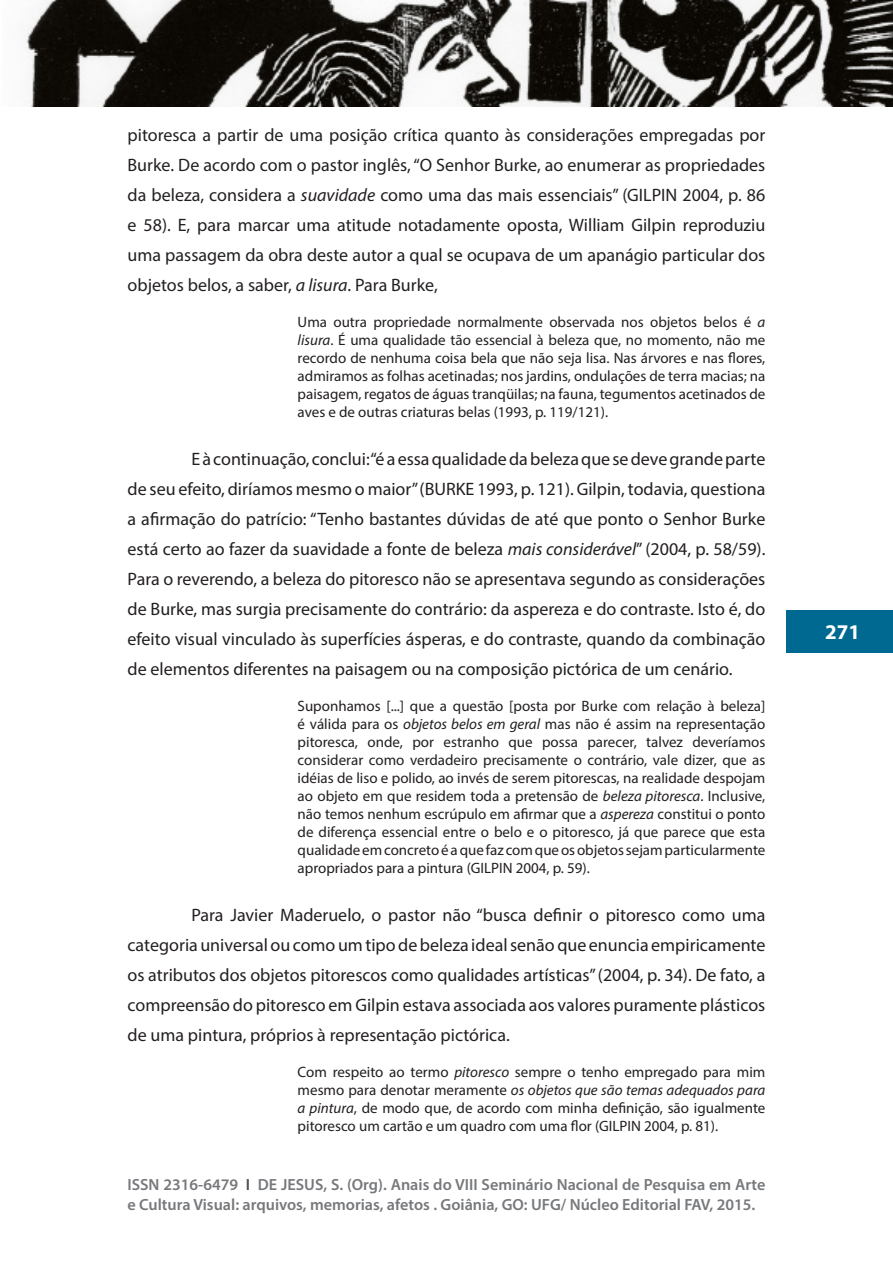
<style>
.page{position:relative;width:893px;height:1263px;background:#fff}
.page>*{position:absolute;margin:0;border:0;box-sizing:border-box;transform-origin:0 0}
.t1{font:700 21px "Myriad Pro";color:#fff}
.Texto_básico{font:18px/30px "Myriad Pro";color:#231f20;text-align:justify}
.t2{font:600 16.2px/19.5px "Myriad Pro";color:#76787b}
.citações{font:15px/18px "Myriad Pro";color:#231f20;text-align:justify}
.s1{font-style:italic}
.s2{color:#4b4c4d}
</style>
<div class="page">
<div style="left:787px;top:610px;width:106px;height:43px;background:#006991"></div>
<img style="left:25px;top:0;width:868px;height:106px">
<p class="Texto_básico" style="left:128px;top:120px;width:639px">pitoresca a partir de uma posição crítica quanto às considerações empregadas por Burke. De acordo com o pastor inglês, “O Senhor Burke, ao enumerar as propriedades da beleza, considera a <span class="s1">suavidade</span> como uma das mais essenciais” (GILPIN 2004, p. 86 e 58). E, para marcar uma atitude notadamente oposta, William Gilpin reproduziu uma passagem da obra deste autor a qual se ocupava de um apanágio particular dos objetos belos, a saber, <span class="s1">a lisura</span>. Para Burke,</p>
<p class="citações" style="left:298px;top:313px;width:469px">Uma outra propriedade normalmente observada nos objetos belos é <span class="s1">a lisura</span>. É uma qualidade tão essencial à beleza que, no momento, não me recordo de nenhuma coisa bela que não seja lisa. Nas árvores e nas flores, admiramos as folhas acetinadas; nos jardins, ondulações de terra macias; na paisagem, regatos de águas tranqüilas; na fauna, tegumentos acetinados de aves e de outras criaturas belas (1993, p. 119/121).</p>
<p class="Texto_básico" style="left:128px;top:444px;width:639px;text-indent:64px">E à continuação, conclui: “é a essa qualidade da beleza que se deve grande parte de seu efeito, diríamos mesmo o maior” (BURKE 1993, p. 121). Gilpin, todavia, questiona a afirmação do patrício: “Tenho bastantes dúvidas de até que ponto o Senhor Burke está certo ao fazer da suavidade a fonte de beleza <span class="s1">mais considerável</span>” (2004, p. 58/59).<br>Para o reverendo, a beleza do pitoresco não se apresentava segundo as considerações de Burke, mas surgia precisamente do contrário: da aspereza e do contraste. Isto é, do efeito visual vinculado às superfícies ásperas, e do contraste, quando da combinação de elementos diferentes na paisagem ou na composição pictórica de um cenário.</p>
<p class="citações" style="left:298px;top:697px;width:469px">Suponhamos [...] que a questão [posta por Burke com relação à beleza] é válida para os <span class="s1">objetos belos em geral</span> mas não é assim na representação pitoresca, onde, por estranho que possa parecer, talvez deveríamos considerar como verdadeiro precisamente o contrário, vale dizer, que as idéias de liso e polido, ao invés de serem pitorescas, na realidade despojam ao objeto em que residem toda a pretensão de <span class="s1">beleza pitoresca</span>. Inclusive, não temos nenhum escrúpulo em afirmar que a <span class="s1">aspereza</span> constitui o ponto de diferença essencial entre o belo e o pitoresco, já que parece que esta qualidade em concreto é a que faz com que os objetos sejam particularmente apropriados para a pintura (GILPIN 2004, p. 59).</p>
<p class="Texto_básico" style="left:128px;top:900px;width:639px;text-indent:64px">Para Javier Maderuelo, o pastor não “busca definir o pitoresco como uma categoria universal ou como um tipo de beleza ideal senão que enuncia empiricamente os atributos dos objetos pitorescos como qualidades artísticas” (2004, p. 34). De fato, a compreensão do pitoresco em Gilpin estava associada aos valores puramente plásticos de uma pintura, próprios à representação pictórica.</p>
<p class="citações" style="left:298px;top:1063px;width:469px">Com respeito ao termo <span class="s1">pitoresco</span> sempre o tenho empregado para mim mesmo para denotar meramente <span class="s1">os objetos que são temas adequados para a pintura</span>, de modo que, de acordo com minha definição, são igualmente pitoresco um cartão e um quadro com uma flor (GILPIN 2004, p. 81).</p>
<p class="t2" style="left:128px;top:1174px;width:639px">ISSN 2316-6479 <span class="s2">I</span> DE JESUS, S. (Org). Anais do VIII Seminário Nacional de Pesquisa em Arte e Cultura Visual: arquivos, memorias, afetos . Goiânia, GO: UFG/ Núcleo Editorial FAV, 2015.</p>
<p class="t1" style="left:825px;top:619px;width:36px">271</p>
</div>
